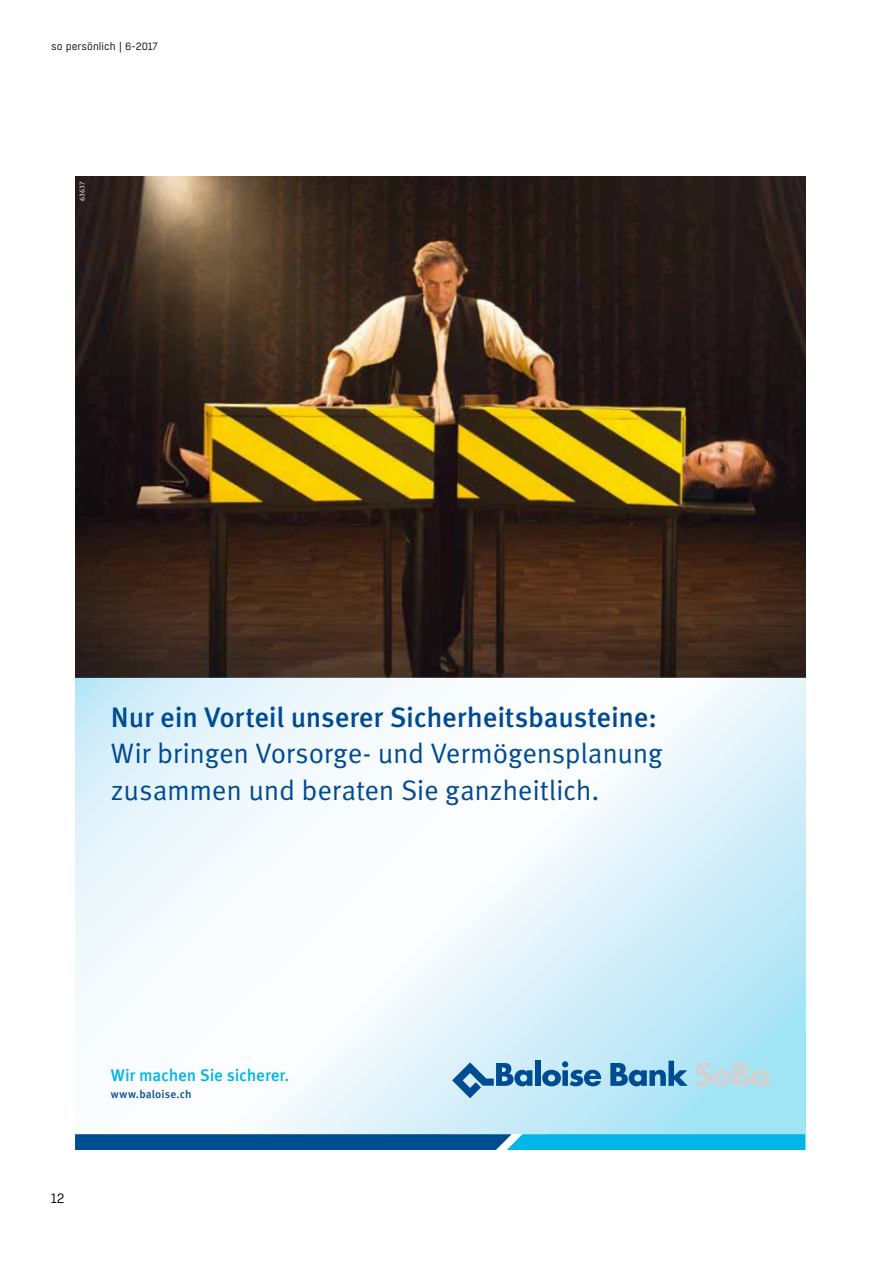
<style>
.page{position:relative;width:893px;height:1263px;background:#fff}
.page>*{position:absolute;margin:0;border:0;box-sizing:border-box;transform-origin:0 0}
.t1{font:28.2px/36.6px "Meta Pro Norm";letter-spacing:-.015em;color:#004b92}
.t2{font:500 28.2px "Meta Pro";letter-spacing:-.01em;color:#004b92}
.t3{font:500 16.95px "Meta Pro";letter-spacing:-.015em;color:#00b6e8}
.t4{font:13.5px "Boxed";color:#000}
.t5{font:500 11.25px "Meta Pro";letter-spacing:.01em;color:#004b92}
.t6{font:10.5px "Boxed";color:#000}
.t7{font:7.05px "Meta Pro Norm";letter-spacing:.025em;color:#fff}
</style>
<div class="page">
<img style="left:75px;top:177px;width:730px;height:500px">
<svg style="left:75px;top:677px;width:730px;height:457px"></svg>
<svg style="left:452px;top:1062px;width:80px;height:36px;background:#82b0d2"></svg>
<div style="left:535px;top:1061px;width:6px;height:25px;background:#004c93"></div>
<svg style="left:542px;top:1061px;width:59px;height:25px"></svg>
<svg style="left:610px;top:1061px;width:78px;height:25px;background:#5c99c5"></svg>
<svg style="left:695px;top:1062px;width:74px;height:24px;background:#bcd9e2"></svg>
<svg style="left:75px;top:1134px;width:730px;height:16px;background:#067ab7"></svg>
<p class="t6" style="left:51px;top:40px;width:108px">so persönlich | 6-2017</p>
<p class="t7" style="left:77px;top:201px;width:21px;rotate:-90deg">63637</p>
<p class="t2" style="left:111px;top:695px;width:547px">Nur ein Vorteil unserer Sicherheitsbausteine:</p>
<p class="t1" style="left:111px;top:733px;width:553px">Wir bringen Vorsorge- und Vermögensplanung zusammen und beraten Sie ganzheitlich.</p>
<p class="t4" style="left:51px;top:1189px;width:15px">12</p>
<p class="t3" style="left:111px;top:1062px;width:180px">Wir machen Sie sicherer.</p>
<p class="t5" style="left:111px;top:1086px;width:82px">www.baloise.ch</p>
</div>
